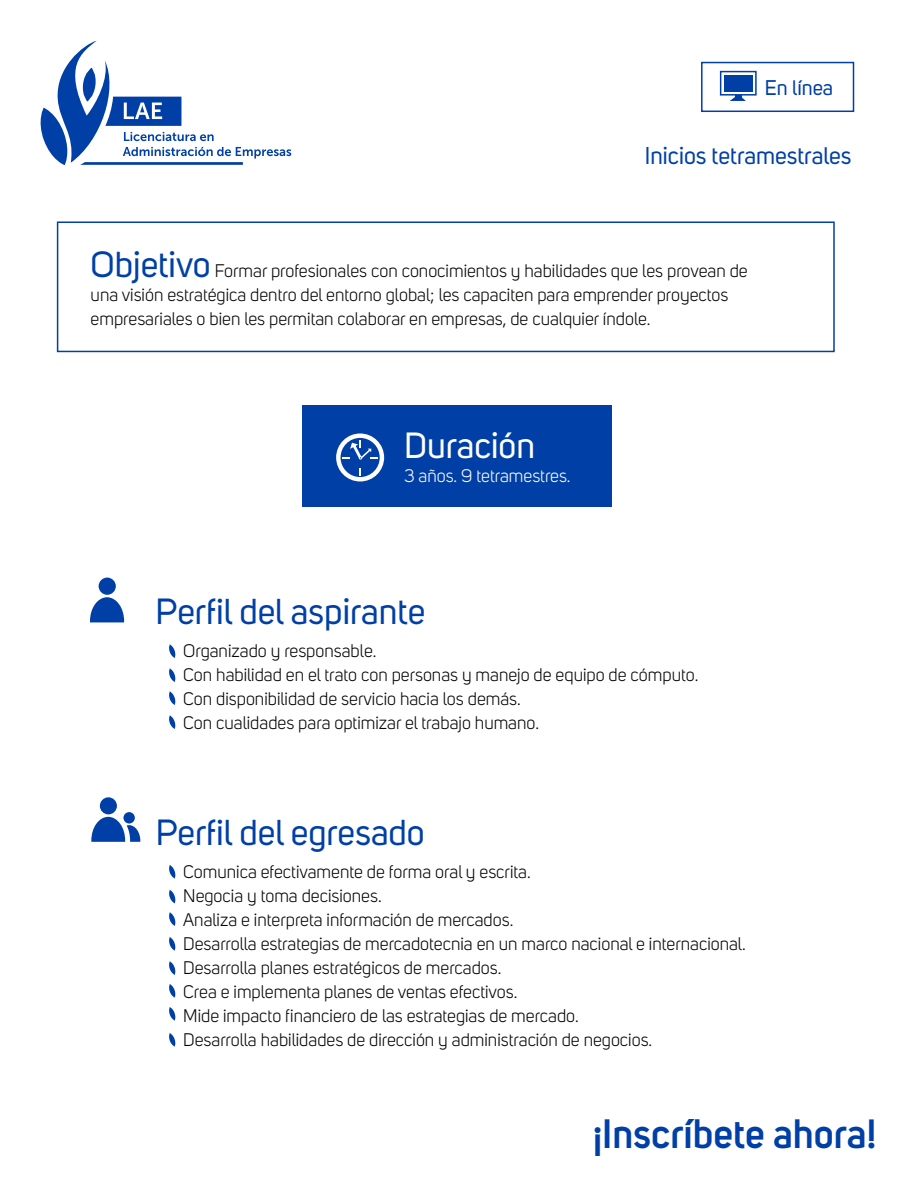
<style>
.page{position:relative;width:918px;height:1188px;background:#fff}
.page>*{position:absolute;margin:0;border:0;box-sizing:border-box;transform-origin:0 0}
.t1{font:600 40.5px "Uni Sans";color:#0040a6}
.t2{font:36px "Uni Sans";color:#0040a6}
.t3{font:36px "Uni Sans";color:#fff}
.t4{font:24px "Uni Sans";color:#0040a6}
.t5{font:21px "Uni Sans";color:#0040a6}
.t6{font:18px/24px "Uni Sans";color:#040503}
.t7{font:18px "Uni Sans";color:#fff}
.s1{font-size:36px;color:#0040a6}
</style>
<div class="page">
<div style="left:57px;top:221px;width:778px;height:131px;border:2px solid #0040a6"></div>
<div style="left:701px;top:62px;width:153px;height:50px;border:2px solid #0040a6"></div>
<svg style="left:169px;top:644px;width:7px;height:14px"></svg>
<svg style="left:169px;top:668px;width:7px;height:14px"></svg>
<svg style="left:169px;top:691px;width:7px;height:14px"></svg>
<svg style="left:169px;top:715px;width:7px;height:14px"></svg>
<svg style="left:169px;top:865px;width:7px;height:14px"></svg>
<svg style="left:169px;top:890px;width:7px;height:13px"></svg>
<svg style="left:169px;top:912px;width:7px;height:14px"></svg>
<svg style="left:169px;top:937px;width:7px;height:14px"></svg>
<svg style="left:169px;top:984px;width:7px;height:14px"></svg>
<svg style="left:169px;top:961px;width:7px;height:14px"></svg>
<svg style="left:169px;top:1007px;width:7px;height:14px"></svg>
<svg style="left:169px;top:1033px;width:7px;height:14px"></svg>
<div style="left:303px;top:405px;width:309px;height:102px;background:#0040a6"></div>
<div style="left:724px;top:75px;width:28px;height:17px;background:#0040a6"></div>
<div style="left:720px;top:71px;width:37px;height:25px;border:2px solid #0040a6"></div>
<svg style="left:730px;top:95px;width:16px;height:6px"></svg>
<svg style="left:336px;top:433px;width:48px;height:48px"></svg>
<svg style="left:90px;top:578px;width:34px;height:44px"></svg>
<svg style="left:91px;top:797px;width:49px;height:45px"></svg>
<svg style="left:40px;top:41px;width:251px;height:124px"></svg>
<p class="t5" style="left:765px;top:76px;width:70px">En línea</p>
<h3 class="t4" style="left:645px;top:142px;width:208px">Inicios tetramestrales</h3>
<p class="t6" style="left:91px;top:259px;width:659px"><span class="s1">Objetivo</span> Formar profesionales con conocimientos y habilidades que les provean de una visión estratégica dentro del entorno global; les capaciten para emprender proyectos empresariales o bien les permitan colaborar en empresas, de cualquier índole.</p>
<h2 class="t3" style="left:404px;top:425px;width:133px">Duración</h2>
<p class="t7" style="left:404px;top:466px;width:168px">3 años. 9 tetramestres.</p>
<h2 class="t2" style="left:156px;top:591px;width:271px">Perfil del aspirante</h2>
<p class="t6" style="left:183px;top:639px;width:517px">Organizado y responsable.<br>Con habilidad en el trato con personas y manejo de equipo de cómputo.<br>Con disponibilidad de servicio hacia los demás.<br>Con cualidades para optimizar el trabajo humano.</p>
<h2 class="t2" style="left:156px;top:811px;width:271px">Perfil del egresado</h2>
<p class="t6" style="left:183px;top:860px;width:564px">Comunica efectivamente de forma oral y escrita.<br>Negocia y toma decisiones.<br>Analiza e interpreta información de mercados.<br>Desarrolla estrategias de mercadotecnia en un marco nacional e internacional.<br>Desarrolla planes estratégicos de mercados.<br>Crea e implementa planes de ventas efectivos.<br>Mide impacto financiero de las estrategias de mercado.<br>Desarrolla habilidades de dirección y administración de negocios.</p>
<h1 class="t1" style="left:593px;top:1109px;width:285px">¡Inscríbete ahora!</h1>
</div>
